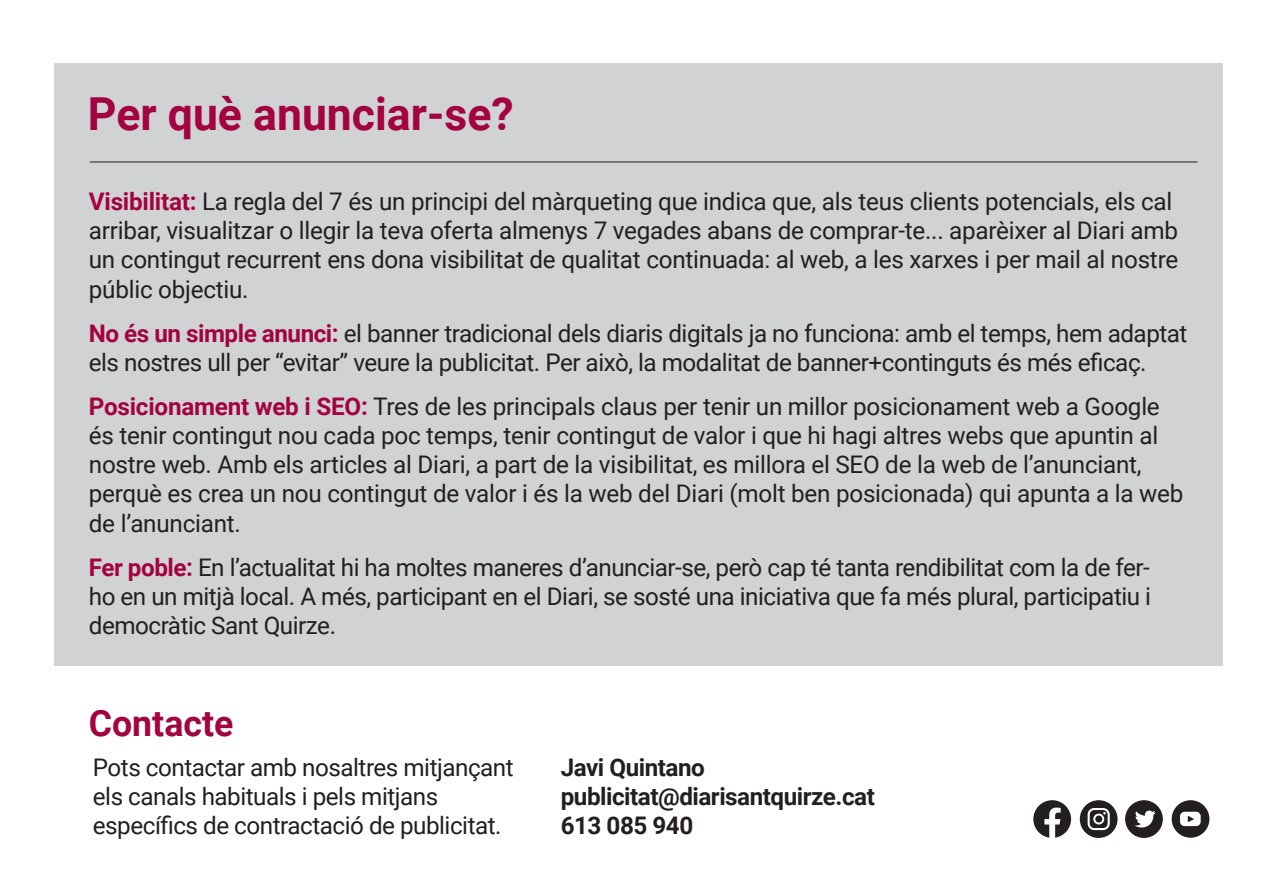
<style>
.page{position:relative;width:1263px;height:893px;background:#fff}
.page>*{position:absolute;margin:0;border:0;box-sizing:border-box;transform-origin:0 0}
.t1{font:700 45.45px "Roboto";color:#a3033f}
.t2{font:700 36.45px "Roboto";color:#a3033f}
.t3{font:24.3px/29.1px "Roboto";letter-spacing:-.01em;color:#231f20}
.t4{font:700 24.3px "Roboto";letter-spacing:-.02em;color:#231f20}
.s1{font-weight:700;color:#a3033f}
</style>
<div class="page">
<div style="left:54px;top:64px;width:1169px;height:602px;background:#d1d2d4"></div>
<hr style="left:90px;top:162px;width:1107px;height:1px;background:#231f20">
<div style="left:1125px;top:800px;width:38px;height:38px;background:#231f20;border-radius:50%"></div>
<svg style="left:1135px;top:810px;width:20px;height:18px"></svg>
<div style="left:1172px;top:800px;width:37px;height:38px;background:#231f20;border-radius:50%"></div>
<svg style="left:1180px;top:812px;width:21px;height:14px"></svg>
<div style="left:1080px;top:800px;width:37px;height:38px;background:#231f20;border-radius:50%"></div>
<svg style="left:1087px;top:808px;width:23px;height:22px"></svg>
<svg style="left:1033px;top:800px;width:38px;height:38px"></svg>
<p class="t1" style="left:88px;top:82px;width:427px">Per què anunciar-se?</p>
<p class="t3" style="left:89px;top:186px;width:1091px"><span class="s1">Visibilitat:</span> La regla del 7 és un principi del màrqueting que indica que, als teus clients potencials, els cal arribar, visualitzar o llegir la teva oferta almenys 7 vegades abans de comprar-te... aparèixer al Diari amb un contingut recurrent ens dona visibilitat de qualitat continuada: al web, a les xarxes i per mail al nostre públic objectiu.</p>
<p class="t3" style="left:89px;top:318px;width:1100px"><span class="s1">No és un simple anunci:</span> el banner tradicional dels diaris digitals ja no funciona: amb el temps, hem adaptat els nostres ull per “evitar” veure la publicitat. Per això, la modalitat de banner+continguts és més eficaç.</p>
<p class="t3" style="left:89px;top:391px;width:1096px"><span class="s1">Posicionament web i SEO:</span> Tres de les principals claus per tenir un millor posicionament web a Google és tenir contingut nou cada poc temps, tenir contingut de valor i que hi hagi altres webs que apuntin al nostre web. Amb els articles al Diari, a part de la visibilitat, es millora el SEO de la web de l’anunciant, perquè es crea un nou contingut de valor i és la web del Diari (molt ben posicionada) qui apunta a la web de l’anunciant.</p>
<p class="t3" style="left:89px;top:552px;width:1064px;text-align:justify"><span class="s1">Fer poble:</span> En l’actualitat hi ha moltes maneres d’anunciar-se, però cap té tanta rendibilitat com la de fer&shy;ho en un mitjà local. A més, participant en el Diari, se sosté una iniciativa que fa més plural, participatiu i democràtic Sant Quirze.</p>
<p class="t2" style="left:89px;top:697px;width:146px">Contacte</p>
<p class="t3" style="left:93px;top:752px;width:422px">Pots contactar amb nosaltres mitjançant els canals habituals i pels mitjans específics de contractació de publicitat.</p>
<p class="t4" style="left:561px;top:750px;width:146px">Javi Quintano</p>
<p class="t4" style="left:561px;top:779px;width:316px">publicitat@diarisantquirze.cat</p>
<p class="t4" style="left:561px;top:808px;width:134px">613 085 940</p>
</div>
